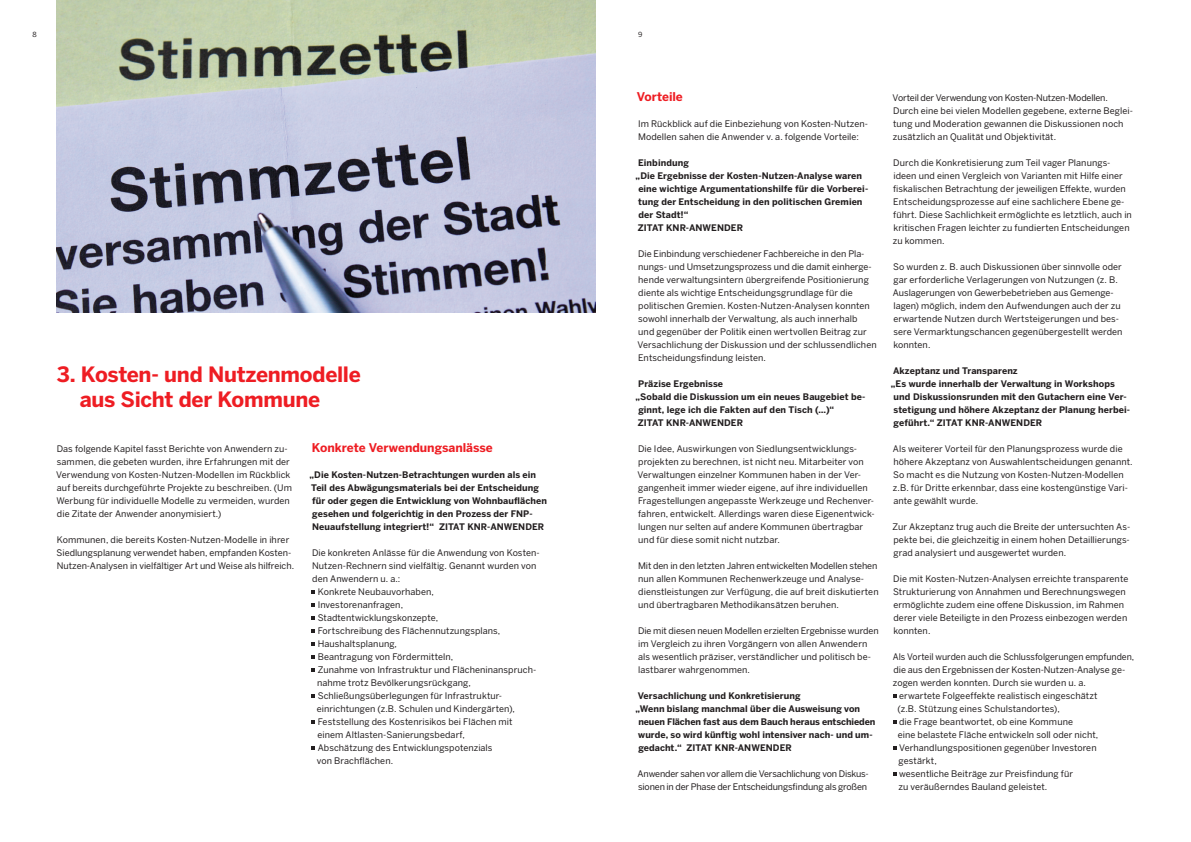
<style>
.page{position:relative;width:1191px;height:842px;background:#fff}
.page>*{position:absolute;margin:0;border:0;box-sizing:border-box;transform-origin:0 0}
.t1{font:700 21px/25px "Benton Sans";letter-spacing:-.015em;color:#ee1d23}
.t2{font:700 12px "Benton Sans";color:#ee1d23}
.t3{font:9px/13px "Benton Sans";letter-spacing:.005em;color:#231f20}
.t4{font:700 9px/13px "Benton Sans";letter-spacing:.01em;color:#231f20}
.t5{font:9px/13px "Benton Sans";letter-spacing:-.02em;color:#231f20}
.t6{font:700 9px "Benton Sans";letter-spacing:-.01em;color:#231f20}
.t7{font:7px "Benton Sans";color:#231f20}
</style>
<div class="page">
<img style="left:57px;top:0;width:538px;height:313px">
<p class="t7" style="left:33px;top:30px;width:6px">8</p>
<p class="t7" style="left:638px;top:30px;width:6px">9</p>
<h1 class="t1" style="left:80px;top:362px;width:282px;text-indent:-23px">3. Kosten- und Nutzenmodelle aus Sicht der Kommune</h1>
<p class="t3" style="left:56px;top:442px;width:237px">Das folgende Kapitel fasst Berichte von Anwendern zu&shy;sammen, die gebeten wurden, ihre Erfahrungen mit der Verwendung von Kosten-Nutzen-Modellen im Rückblick auf bereits durchgeführte Projekte zu beschreiben. (Um Werbung für individuelle Modelle zu vermeiden, wurden die Zitate der Anwender anonymisiert.)</p>
<p class="t3" style="left:57px;top:533px;width:239px">Kommunen, die bereits Kosten-Nutzen-Modelle in ihrer<br>Siedlungsplanung verwendet haben, empfanden Kosten-<br>Nutzen-Analysen in vielfältiger Art und Weise als hilfreich.</p>
<h2 class="t2" style="left:312px;top:440px;width:182px">Konkrete Verwendungsanlässe</h2>
<p class="t4" style="left:309px;top:468px;width:239px">„Die Kosten-Nutzen-Betrachtungen wurden als ein Teil des Abwägungsmaterials bei der Entscheidung für oder gegen die Entwicklung von Wohnbauflächen gesehen und folgerichtig in den Prozess der FNP-Neuaufstellung integriert!“ Zitat</p>
<p class="t4" style="left:467px;top:520px;width:32px">KNR-Anwender</p>
<p class="t3" style="left:312px;top:546px;width:229px">Die konkreten Anlässe für die Anwendung von Kosten-</p>
<p class="t3" style="left:312px;top:559px;width:226px">Nutzen-Rechnern sind vielfältig. Genannt wurden von</p>
<p class="t3" style="left:312px;top:572px;width:90px">den Anwendern u. a.:</p>
<p class="t3" style="left:318px;top:585px;width:118px">Konkrete Neubauvorhaben,</p>
<p class="t3" style="left:318px;top:598px;width:87px">Investorenanfragen,</p>
<p class="t3" style="left:318px;top:611px;width:122px">Stadtentwicklungskonzepte,</p>
<p class="t3" style="left:318px;top:624px;width:184px">Fortschreibung des Flächennutzungsplans,</p>
<p class="t3" style="left:318px;top:637px;width:81px">Haushaltsplanung,</p>
<p class="t3" style="left:318px;top:650px;width:137px">Beantragung von Fördermitteln,</p>
<p class="t3" style="left:318px;top:663px;width:220px">Zunahme von Infrastruktur und Flächeninanspruch-</p>
<p class="t3" style="left:317px;top:676px;width:155px">nahme trotz Bevölkerungsrückgang,</p>
<p class="t3" style="left:318px;top:689px;width:186px">Schließungsüberlegungen für Infrastruktur-</p>
<p class="t3" style="left:317px;top:702px;width:200px">einrichtungen (z.B. Schulen und Kindergärten),</p>
<p class="t3" style="left:318px;top:715px;width:196px">Feststellung des Kostenrisikos bei Flächen mit</p>
<p class="t3" style="left:317px;top:728px;width:149px">einem Altlasten-Sanierungsbedarf,</p>
<p class="t3" style="left:318px;top:741px;width:176px">Abschätzung des Entwicklungspotenzials</p>
<p class="t3" style="left:317px;top:754px;width:78px">von Brachflächen.</p>
<h2 class="t2" style="left:637px;top:89px;width:47px">Vorteile</h2>
<p class="t3" style="left:638px;top:117px;width:231px">Im Rückblick auf die Einbeziehung von Kosten-Nutzen-<br>Modellen sahen die Anwender v. a. folgende Vorteile:</p>
<p class="t4" style="left:638px;top:156px;width:52px">Einbindung</p>
<p class="t4" style="left:635px;top:169px;width:228px">„Die Ergebnisse der Kosten-Nutzen-Analyse waren</p>
<p class="t4" style="left:638px;top:182px;width:231px">eine wichtige Argumentationshilfe für die Vorberei-</p>
<p class="t4" style="left:638px;top:195px;width:226px">tung der Entscheidung in den politischen Gremien</p>
<p class="t4" style="left:638px;top:208px;width:52px">der Stadt!“</p>
<p class="t4" style="left:638px;top:221px;width:12px">Zitat</p>
<p class="t4" style="left:666px;top:221px;width:32px">KNR-Anwender</p>
<p class="t3" style="left:637px;top:247px;width:241px">Die Einbindung verschiedener Fachbereiche in den Pla&shy;nungs- und Umsetzungsprozess und die damit einherge&shy;hende verwaltungsintern übergreifende Positionierung diente als wichtige Entscheidungsgrundlage für die politischen Gremien. Kosten-Nutzen-Analysen konnten sowohl innerhalb der Verwaltung, als auch innerhalb<br>und gegenüber der Politik einen wertvollen Beitrag zur Versachlichung der Diskussion und der schlussendlichen Entscheidungsfindung leisten.</p>
<p class="t4" style="left:638px;top:377px;width:86px">Präzise Ergebnisse</p>
<p class="t4" style="left:635px;top:390px;width:231px">„Sobald die Diskussion um ein neues Baugebiet be-</p>
<p class="t4" style="left:638px;top:403px;width:197px">ginnt, lege ich die Fakten auf den Tisch (…)“</p>
<p class="t4" style="left:638px;top:416px;width:12px">Zitat</p>
<p class="t4" style="left:666px;top:416px;width:32px">KNR-Anwender</p>
<p class="t3" style="left:637px;top:442px;width:239px">Die Idee, Auswirkungen von Siedlungsentwicklungs&shy;projekten zu berechnen, ist nicht neu. Mitarbeiter von Verwaltungen einzelner Kommunen haben in der Ver&shy;gangenheit immer wieder eigene, auf ihre individuellen Fragestellungen angepasste Werkzeuge und Rechenver&shy;fahren, entwickelt. Allerdings waren diese Eigenentwick&shy;lungen nur selten auf andere Kommunen übertragbar und für diese somit nicht nutzbar.</p>
<p class="t3" style="left:638px;top:559px;width:242px">Mit den in den letzten Jahren entwickelten Modellen stehen nun allen Kommunen Rechenwerkzeuge und Analyse&shy;dienstleistungen zur Verfügung, die auf breit diskutierten und übertragbaren Methodikansätzen beruhen.</p>
<p class="t3" style="left:638px;top:624px;width:242px">Die mit diesen neuen Modellen erzielten Ergebnisse wurden im Vergleich zu ihren Vorgängern von allen Anwendern als wesentlich präziser, verständlicher und politisch be&shy;lastbarer wahrgenommen.</p>
<p class="t4" style="left:637px;top:689px;width:164px">Versachlichung und Konkretisierung</p>
<p class="t4" style="left:635px;top:702px;width:226px">„Wenn bislang manchmal über die Ausweisung von</p>
<p class="t6" style="left:638px;top:716px;width:238px">neuen Flächen fast aus dem Bauch heraus entschieden</p>
<p class="t4" style="left:638px;top:728px;width:236px">wurde, so wird künftig wohl intensiver nach- und um-</p>
<p class="t4" style="left:638px;top:741px;width:60px">gedacht.“ Zitat</p>
<p class="t4" style="left:715px;top:741px;width:32px">KNR-Anwender</p>
<p class="t5" style="left:637px;top:767px;width:232px">Anwender sahen vor allem die Versachlichung von Diskus&shy;sionen in der Phase der Entscheidungsfindung als großen</p>
<p class="t3" style="left:892px;top:91px;width:242px">Vorteil der Verwendung von Kosten-Nutzen-Modellen.<br>Durch eine bei vielen Modellen gegebene, externe Beglei&shy;tung und Moderation gewannen die Diskussionen noch zusätzlich an Qualität und Objektivität.</p>
<p class="t3" style="left:893px;top:156px;width:240px">Durch die Konkretisierung zum Teil vager Planungs&shy;ideen und einen Vergleich von Varianten mit Hilfe einer fiskalischen Betrachtung der jeweiligen Effekte, wurden Entscheidungsprozesse auf eine sachlichere Ebene ge&shy;führt. Diese Sachlichkeit ermöglichte es letztlich, auch in kritischen Fragen leichter zu fundierten Entscheidungen zu kommen.</p>
<p class="t3" style="left:893px;top:260px;width:231px">So wurden z. B. auch Diskussionen über sinnvolle oder gar erforderliche Verlagerungen von Nutzungen (z. B.<br>Auslagerungen von Gewerbebetrieben aus Gemenge&shy;lagen) möglich, indem den Aufwendungen auch der zu erwartende Nutzen durch Wertsteigerungen und bes&shy;sere Vermarktungschancen gegenübergestellt werden konnten.</p>
<p class="t4" style="left:893px;top:364px;width:126px">Akzeptanz und Transparenz</p>
<p class="t4" style="left:890px;top:377px;width:226px">„Es wurde innerhalb der Verwaltung in Workshops</p>
<p class="t4" style="left:893px;top:390px;width:235px">und Diskussionsrunden mit den Gutachern eine Ver-</p>
<p class="t4" style="left:893px;top:403px;width:238px">stetigung und höhere Akzeptanz der Planung herbei-</p>
<p class="t4" style="left:893px;top:416px;width:56px">geführt.“ Zitat</p>
<p class="t4" style="left:965px;top:416px;width:32px">KNR-Anwender</p>
<p class="t3" style="left:893px;top:442px;width:241px">Als weiterer Vorteil für den Planungsprozess wurde die höhere Akzeptanz von Auswahlentscheidungen genannt.<br>So macht es die Nutzung von Kosten-Nutzen-Modellen z.B. für Dritte erkennbar, dass eine kostengünstige Vari&shy;ante gewählt wurde.</p>
<p class="t3" style="left:892px;top:520px;width:239px;text-align:justify">Zur Akzeptanz trug auch die Breite der untersuchten As&shy;pekte bei, die gleichzeitig in einem hohen Detaillierungs&shy;grad analysiert und ausgewertet wurden.</p>
<p class="t3" style="left:893px;top:572px;width:237px">Die mit Kosten-Nutzen-Analysen erreichte transparente Strukturierung von Annahmen und Berechnungswegen ermöglichte zudem eine offene Diskussion, im Rahmen derer viele Beteiligte in den Prozess einbezogen werden konnten.</p>
<p class="t3" style="left:893px;top:650px;width:243px">Als Vorteil wurden auch die Schlussfolgerungen empfunden,</p>
<p class="t3" style="left:893px;top:663px;width:233px">die aus den Ergebnissen der Kosten-Nutzen-Analyse ge-</p>
<p class="t3" style="left:893px;top:676px;width:194px">zogen werden konnten. Durch sie wurden u. a.</p>
<p class="t3" style="left:899px;top:689px;width:200px">erwartete Folgeeffekte realistisch eingeschätzt</p>
<p class="t3" style="left:897px;top:702px;width:164px">(z.B. Stützung eines Schulstandortes),</p>
<p class="t3" style="left:899px;top:715px;width:175px">die Frage beantwortet, ob eine Kommune</p>
<p class="t3" style="left:897px;top:728px;width:202px">eine belastete Fläche entwickeln soll oder nicht,</p>
<p class="t3" style="left:899px;top:741px;width:199px">Verhandlungspositionen gegenüber Investoren</p>
<p class="t3" style="left:898px;top:754px;width:40px">gestärkt,</p>
<p class="t3" style="left:899px;top:767px;width:175px">wesentliche Beiträge zur Preisfindung für</p>
<p class="t3" style="left:898px;top:780px;width:150px">zu veräußerndes Bauland geleistet.</p>
</div>
